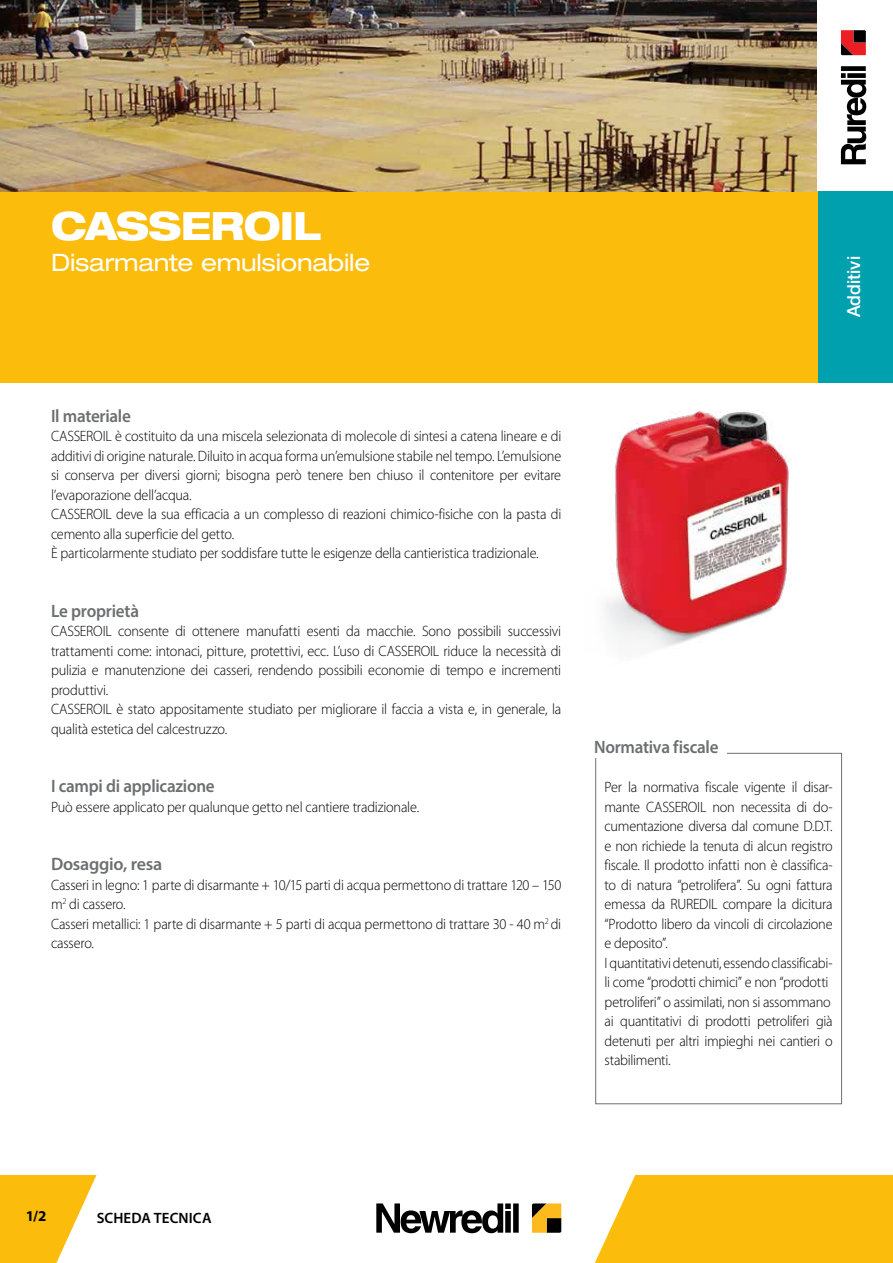
<style>
.page{position:relative;width:893px;height:1263px;background:#fff}
.page>*{position:absolute;margin:0;border:0;box-sizing:border-box;transform-origin:0 0}
.t1{font:800 expanded 39px "Helvetica Neue LT Std";letter-spacing:-.025em;color:#fff;scale:.95 1}
.t2{font:expanded 24px "Helvetica Neue LT Std";letter-spacing:-.005em;color:#fff}
.t3{font:600 18px "Myriad Pro";letter-spacing:-.015em;color:#6d6e71;scale:.95 1}
.t4{font:600 18px "Myriad Pro";letter-spacing:-.015em;color:#6d6e71}
.t5{font:500 18px "Helvetica Neue LT Std";color:#fff}
.t6{font:300 15px/19.5px "Myriad Pro";letter-spacing:-.015em;color:#000;scale:.95 1}
.t7{font:600 15px "Myriad Pro";letter-spacing:.01em;color:#000}
.t8{font:700 15px "Myriad Pro";color:#000}
</style>
<div class="page">
<svg style="left:595px;top:1175px;width:298px;height:88px;background:#fbc01c"></svg>
<svg style="left:0;top:1175px;width:97px;height:88px"></svg>
<svg style="left:532px;top:1203px;width:29px;height:30px"></svg>
<div style="left:513px;top:1203px;width:6px;height:30px;background:#000"></div>
<svg style="left:376px;top:1203px;width:135px;height:30px"></svg>
<div style="left:0;top:191px;width:893px;height:192px;background:#fbbc0c"></div>
<div style="left:841px;top:66px;width:25px;height:5px;background:#000"></div>
<svg style="left:841px;top:73px;width:25px;height:91px"></svg>
<svg style="left:841px;top:30px;width:25px;height:25px"></svg>
<img style="left:0;top:0;width:816px;height:191px">
<div style="left:819px;top:191px;width:74px;height:192px;background:#00a0af"></div>
<div style="left:595px;top:753px;width:247px;height:351px;border:1px solid #6d6e71"></div>
<div style="left:594px;top:734px;width:132px;height:24px;background:#fff"></div>
<img style="left:605px;top:411px;width:187px;height:237px">
<h1 class="t1" style="left:51px;top:201px;width:286px">CASSEROIL</h1>
<h2 class="t2" style="left:51px;top:248px;width:321px">Disarmante emulsionabile</h2>
<p class="t5" style="left:843px;top:317px;width:63px;rotate:-90deg">Additivi</p>
<p class="t3" style="left:51px;top:404px;width:86px">Il materiale</p>
<p class="t6" style="left:51px;top:427px;width:539px">CASSEROIL è costituito da una miscela selezionata di molecole di sintesi a catena lineare e di additivi di origine naturale. Diluito in acqua forma un’emulsione stabile nel tempo. L’emulsione si conserva per diversi giorni; bisogna però tenere ben chiuso il contenitore per evitare l’evaporazione dell’acqua.<br>CASSEROIL deve la sua efficacia a un complesso di reazioni chimico-fisiche con la pasta di cemento alla superficie del getto.<br>È particolarmente studiato per soddisfare tutte le esigenze della cantieristica tradizionale.</p>
<p class="t3" style="left:51px;top:599px;width:94px">Le proprietà</p>
<p class="t6" style="left:51px;top:622px;width:539px">CASSEROIL consente di ottenere manufatti esenti da macchie. Sono possibili successivi trattamenti come: intonaci, pitture, protettivi, ecc. L’uso di CASSEROIL riduce la necessità di pulizia e manutenzione dei casseri, rendendo possibili economie di tempo e incrementi produttivi.<br>CASSEROIL è stato appositamente studiato per migliorare il faccia a vista e, in generale, la qualità estetica del calcestruzzo.</p>
<p class="t3" style="left:51px;top:775px;width:174px">I campi di applicazione</p>
<p class="t6" style="left:51px;top:797px;width:389px">Può essere applicato per qualunque getto nel cantiere tradizionale.</p>
<p class="t4" style="left:51px;top:853px;width:113px">Dosaggio, resa</p>
<p class="t6" style="left:51px;top:875px;width:539px">Casseri in legno: 1 parte di disarmante + 10/15 parti di acqua permettono di trattare 120 – 150 m<sup>2</sup> di cassero.<br>Casseri metallici: 1 parte di disarmante + 5 parti di acqua permettono di trattare 30 - 40 m<sup>2</sup> di cassero.</p>
<p class="t3" style="left:594px;top:736px;width:133px">Normativa fiscale</p>
<p class="t6" style="left:605px;top:778px;width:242px">Per la normativa fiscale vigente il disar&shy;mante CASSEROIL non necessita di do&shy;cumentazione diversa dal comune D.D.T. e non richiede la tenuta di alcun registro fiscale. Il prodotto infatti non è classifica&shy;to di natura “petrolifera”. Su ogni fattura emessa da RUREDIL compare la dicitura “Prodotto libero da vincoli di circolazione e deposito”.<br>I quantitativi detenuti, essendo classificabi&shy;li come “prodotti chimici” e non “prodotti petroliferi” o assimilati, non si assommano ai quantitativi di prodotti petroliferi già detenuti per altri impieghi nei cantieri o stabilimenti.</p>
<p class="t8" style="left:26px;top:1206px;width:22px">1/2</p>
<p class="t7" style="left:97px;top:1208px;width:116px">SCHEDA TECNICA</p>
</div>
